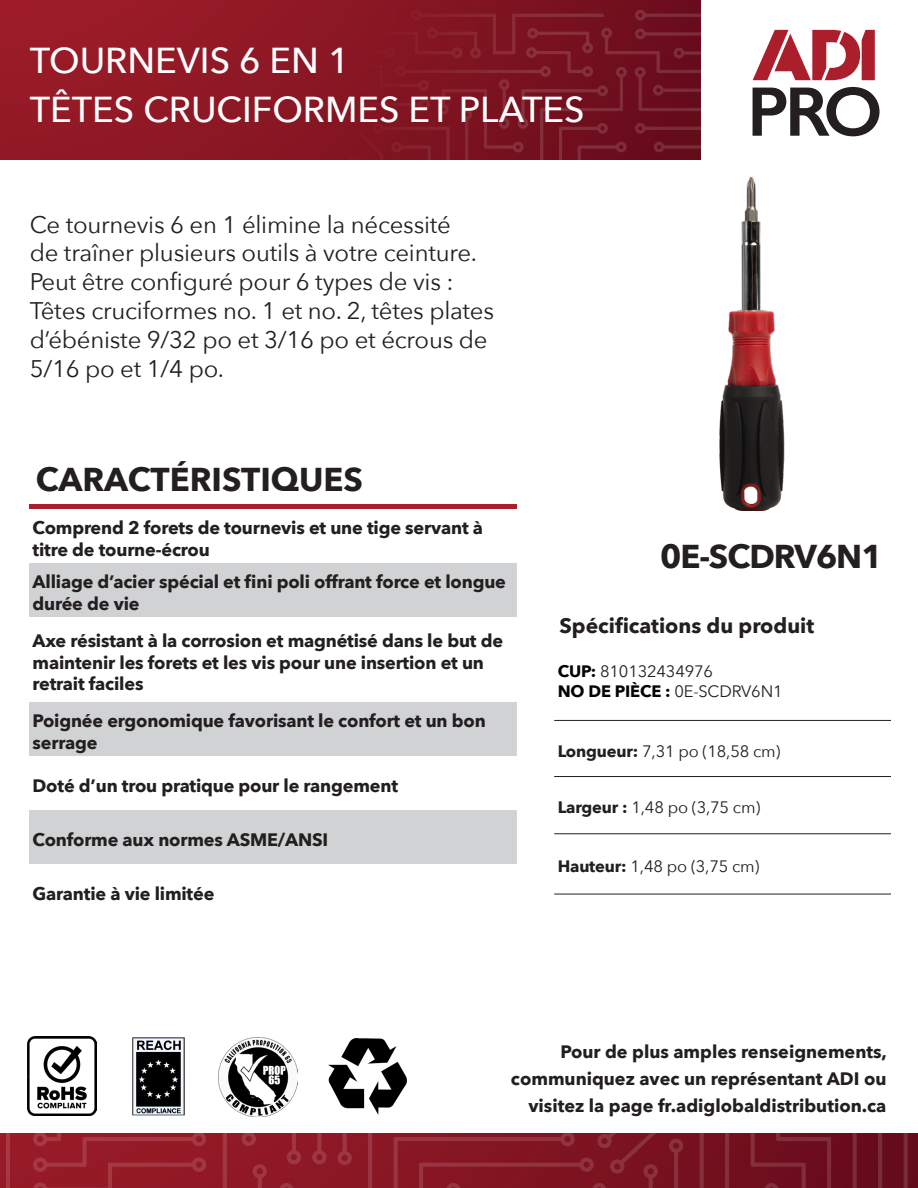
<style>
.page{position:relative;width:918px;height:1188px;background:#fff}
.page>*{position:absolute;margin:0;border:0;box-sizing:border-box;transform-origin:0 0}
.Vantage_text{font:500 36px "Avenir Next";color:#fff}
.t1{font:700 33px "Avenir Next";letter-spacing:-.005em;color:#231f20}
.t2{font:700 33px "Avenir Next";letter-spacing:-.03em;color:#231f20}
.t3{font:24px/28.8px "Avenir Next";letter-spacing:-.01em;color:#231f20}
.t4{font:700 21px "Avenir Next";color:#231f20}
.t5{font:700 18px/21.6px "Avenir Next";letter-spacing:-.01em;color:#231f20}
.t6{font:16.5px "Avenir Next";letter-spacing:-.01em;color:#231f20}
.s1{font-weight:700;color:#040503}
.s2{font-weight:700}
</style>
<div class="page">
<svg style="left:0;top:1134px;width:913px;height:54px;background:#851926"></svg>
<div style="left:0;top:0;width:701px;height:159px;background:#961a27"></div>
<svg style="left:124px;top:0;width:577px;height:160px"></svg>
<svg style="left:753px;top:30px;width:122px;height:50px"></svg>
<svg style="left:753px;top:87px;width:127px;height:49px"></svg>
<img style="left:27px;top:1036px;width:70px;height:80px">
<img style="left:132px;top:1038px;width:53px;height:78px">
<img style="left:219px;top:1038px;width:78px;height:78px">
<img style="left:328px;top:1038px;width:79px;height:76px">
<img style="left:719px;top:178px;width:66px;height:332px">
<hr style="left:554px;top:720px;width:337px;height:1px;background:#231f20">
<hr style="left:554px;top:776px;width:337px;height:1px;background:#231f20">
<hr style="left:554px;top:834px;width:337px;height:1px;background:#231f20">
<hr style="left:554px;top:894px;width:337px;height:1px;background:#231f20">
<hr style="left:29px;top:505px;width:488px;height:4px;background:#ab1e2c">
<svg style="left:29px;top:563px;width:488px;height:301px;fill:#d1d2d4"></svg>
<p class="Vantage_text" style="left:30px;top:30px;width:321px">TOURNEVIS 6 EN 1</p>
<p class="Vantage_text" style="left:30px;top:79px;width:557px">TÊTES CRUCIFORMES ET PLATES</p>
<p class="t3" style="left:30px;top:209px;width:466px">Ce tournevis 6 en 1 élimine la nécessité<br>de traîner plusieurs outils à votre ceinture.<br>Peut être configuré pour 6 types de vis :<br>Têtes cruciformes no. 1 et no. 2, têtes plates d’ébéniste 9/32 po et 3/16 po et écrous de 5/16 po et 1/4 po.</p>
<p class="t1" style="left:36px;top:451px;width:329px">CARACTÉRISTIQUES</p>
<p class="t5" style="left:33px;top:517px;width:452px">Comprend 2 forets de tournevis et une tige servant à titre de tourne-écrou</p>
<p class="t5" style="left:33px;top:571px;width:475px">Alliage d’acier spécial et fini poli offrant force et longue durée de vie</p>
<p class="t5" style="left:33px;top:630px;width:472px">Axe résistant à la corrosion et magnétisé dans le but de maintenir les forets et les vis pour une insertion et un retrait faciles</p>
<p class="t5" style="left:33px;top:710px;width:455px">Poignée ergonomique favorisant le confort et un bon serrage</p>
<p class="t5" style="left:33px;top:775px;width:367px">Doté d’un trou pratique pour le rangement</p>
<p class="t5" style="left:33px;top:829px;width:297px">Conforme aux normes ASME/ANSI</p>
<p class="t5" style="left:33px;top:883px;width:183px">Garantie à vie limitée</p>
<p class="t2" style="left:660px;top:528px;width:224px">0E-SCDRV6N1</p>
<p class="t4" style="left:560px;top:608px;width:256px">Spécifications du produit</p>
<p class="t6" style="left:558px;top:657px;width:157px"><span class="s1">CUP:</span> 810132434976</p>
<p class="t6" style="left:558px;top:677px;width:227px"><span class="s1">NO DE PIÈCE :</span> 0E-SCDRV6N1</p>
<p class="t6" style="left:558px;top:737px;width:224px"><span class="s2">Longueur:</span> 7,31 po (18,58 cm)</p>
<p class="t6" style="left:558px;top:794px;width:204px"><span class="s2">Largeur :</span> 1,48 po (3,75 cm)</p>
<p class="t6" style="left:558px;top:852px;width:203px"><span class="s2">Hauteur:</span> 1,48 po (3,75 cm)</p>
<p class="t5" style="left:560px;top:1041px;width:328px">Pour de plus amples renseignements,</p>
<p class="t5" style="left:511px;top:1068px;width:377px">communiquez avec un représentant ADI ou</p>
<p class="t5" style="left:528px;top:1095px;width:360px">visitez la page fr.adiglobaldistribution.ca</p>
</div>
